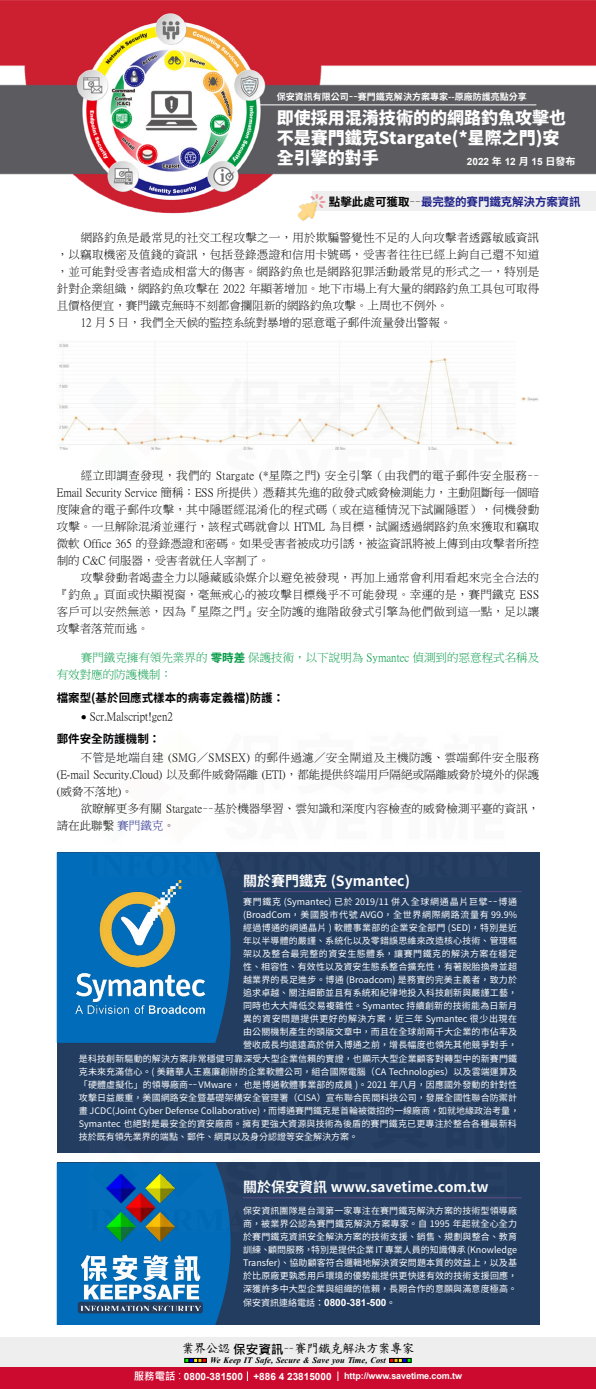
<style>
.page{position:relative;width:596px;height:1389px;background:#fff}
.page>*{position:absolute;margin:0;border:0;box-sizing:border-box;transform-origin:0 0}
.t1{font:800 17px/20px "Source Han Sans TW";color:#fff}
.t2{font:700 14px "Source Han Sans TW";color:#fff}
.t3{font:12.6px "DF Kai Shu SB Estd BF";letter-spacing:-.05em;color:#000}
.t4{font:11.5px/17px "P Ming Li U";letter-spacing:.01em;color:#000;text-align:justify}
.t5{font:11.5px/17px "P Ming Li U";color:#094}
.t6{font:700 11.5px "Source Han Sans TW";color:#000}
.t7{font:700 11.5px "Source Han Sans TW";letter-spacing:-.01em;color:#1d2088}
.t8{font:700 10px "Arial";color:#fff}
.t9{font:9px/13px "Source Han Sans TW";letter-spacing:.015em;color:#fff;text-align:justify}
.t10{font:700 9px "Arial";letter-spacing:-.01em;color:#fff}
.t11{font:9px "Source Han Sans TW";letter-spacing:.08em;color:#fff}
.t12{font:9px "Source Han Sans TW";letter-spacing:.07em;color:#fff}
.t13{font:9px "Source Han Sans TW";letter-spacing:.035em;color:#fff}
.t14{font:9px "Source Han Sans TW";letter-spacing:.06em;color:#fff}
.t15{font:700 9px "Source Han Sans TW";color:#fff}
.t16{font:9px "Source Han Sans TW";letter-spacing:.05em;color:#fff}
.t17{font:italic 700 8.4px "Times New Roman";letter-spacing:.005em;color:#000}
.s1{font-family:"Source Han Sans TW"}
.s2{color:#000}
.s3{font-family:"P Ming Li U";font-weight:400;color:#000}
.s4{font-family:"Source Han Sans TW";font-weight:700}
.s5{font-family:"Arial";font-size:10px}
.s6{color:#1d2088}
.s7{font-family:"Source Han Sans TW";font-weight:400;font-size:9px}
.s8{font-family:"Microsoft Jheng Hei";font-weight:700}
.s9{font-family:"Microsoft Jheng Hei";font-size:10.4px}
.s10{font-family:"Microsoft Jheng Hei";font-weight:400;font-size:10.4px}
.s11{font-size:10px}
</style>
<div class="page">
<div style="left:0;top:1338px;width:595px;height:32px;background:#eee"></div>
<svg style="left:185px;top:1358px;width:21px;height:5px"></svg>
<svg style="left:389px;top:1358px;width:22px;height:5px"></svg>
<div style="left:0;top:1368px;width:595px;height:21px;background:#cc0a2f"></div>
<img style="left:0;top:0;width:595px;height:216px">
<div style="left:313px;top:192px;width:282px;height:19px;background:#efefef"></div>
<img style="left:298px;top:193px;width:27px;height:28px">
<div style="left:57px;top:852px;width:482px;height:301px;background:#233d60"></div>
<svg style="left:57px;top:852px;width:173px;height:191px;background:#0169b5"></svg>
<hr style="left:243px;top:891px;width:278px;height:1px;background:#5e4a85">
<img style="left:76px;top:881px;width:130px;height:136px">
<div style="left:57px;top:1163px;width:482px;height:162px;background:#233d60"></div>
<div style="left:57px;top:1163px;width:173px;height:162px;background:#006cba"></div>
<hr style="left:243px;top:1198px;width:278px;height:1px;background:#5e4a85">
<div style="left:78px;top:1302px;width:125px;height:11px;background:#233d60;border-radius:3px"></div>
<img style="left:80px;top:1174px;width:120px;height:137px">
<hr style="left:259px;top:105px;width:276px;height:1px;background:#fff">
<img style="left:59px;top:341px;width:479px;height:109px">
<img style="left:89px;top:376px;width:417px;height:74px">
<img style="left:89px;top:852px;width:141px;height:25px">
<img style="left:89px;top:1162px;width:417px;height:70px">
<p class="t15" style="left:277px;top:92px;width:251px">保安資訊有限公司－－賽門鐵克解決方案專家--原廠防護亮點分享</p>
<h1 class="t1" style="left:277px;top:108px;width:290px">即使採用混淆技術的的網路釣魚攻擊也不是賽門鐵克Stargate(*星際之門)安全引擎的對手</h1>
<p class="t8" style="left:466px;top:154px;width:110px">2022 <span class="s1">年</span> 12 <span class="s1">月</span> 15 <span class="s1">日發布</span></p>
<p class="t7" style="left:329px;top:195px;width:253px"><span class="s2">點擊此處可獲取</span><span class="s3">－－</span>最完整的賽門鐵克解決方案資訊</p>
<p class="t4" style="left:81px;top:229px;width:459px">網路釣魚是最常見的社交工程攻擊之一，用於欺騙警覺性不足的人向攻擊者透露敏感資訊</p>
<p class="t4" style="left:57px;top:246px;width:484px">，以竊取機密及值錢的資訊，包括登錄憑證和信用卡號碼，受害者往往已經上鉤自己還不知道</p>
<p class="t4" style="left:57px;top:263px;width:484px">，並可能對受害者造成相當大的傷害。網路釣魚也是網路犯罪活動最常見的形式之一，特別是</p>
<p class="t4" style="left:57px;top:280px;width:484px">針對企業組織，網路釣魚攻擊在 2022 年顯著增加。地下市場上有大量的網路釣魚工具包可取得</p>
<p class="t4" style="left:57px;top:297px;width:392px">且價格便宜，賽門鐵克無時不刻都會攔阻新的網路釣魚攻擊。上周也不例外。</p>
<p class="t4" style="left:81px;top:314px;width:372px">12 月 5 日，我們全天候的監控系統對暴增的惡意電子郵件流量發出警報。</p>
<p class="t4" style="left:57px;top:467px;width:484px;text-indent:24px">經立即調查發現，我們的 Stargate (*星際之門) 安全引擎（由我們的電子郵件安全服務－－Email Security Service 簡稱：ESS 所提供）憑藉其先進的啟發式威脅檢測能力，主動阻斷每一個暗度陳倉的電子郵件攻擊，其中隱匿經混淆化的程式碼（或在這種情況下試圖隱匿），伺機發動攻擊。一旦解除混淆並運行，該程式碼就會以 HTML 為目標，試圖透過網路釣魚來獲取和竊取微軟 Office 365 的登錄憑證和密碼。如果受害者被成功引誘，被盜資訊將被上傳到由攻擊者所控制的 C&amp;C 伺服器，受害者就任人宰割了。</p>
<p class="t4" style="left:57px;top:569px;width:484px;text-indent:24px">攻擊發動者竭盡全力以隱藏感染媒介以避免被發現，再加上通常會利用看起來完全合法的『釣魚』頁面或快顯視窗，毫無戒心的被攻擊目標幾乎不可能發現。幸運的是，賽門鐵克 ESS客戶可以安然無恙，因為『星際之門』安全防護的進階啟發式引擎為他們做到這一點，足以讓攻擊者落荒而逃。</p>
<p class="t5" style="left:57px;top:649px;width:483px;text-indent:24px">賽門鐵克擁有領先業界的 <span class="s4">零時差</span> 保護技術，以下說明為 Symantec 偵測到的惡意程式名稱及有效對應的防護機制：</p>
<p class="t6" style="left:57px;top:691px;width:229px">檔案型(基於回應式樣本的病毒定義檔)防護：</p>
<p class="t4" style="left:81px;top:708px;width:93px"><span class="s5">●</span> Scr.Malscript!gen2</p>
<p class="t6" style="left:57px;top:732px;width:105px">郵件安全防護機制：</p>
<p class="t4" style="left:57px;top:749px;width:483px;text-indent:24px">不管是地端自建 (SMG／SMSEX) 的郵件過濾／安全閘道及主機防護、雲端郵件安全服務(E-mail Security.Cloud) 以及郵件威脅隔離 (ETI)，都能提供終端用戶隔絕或隔離威脅於境外的保護(威脅不落地)。</p>
<p class="t4" style="left:57px;top:800px;width:483px;text-indent:24px">欲瞭解更多有關 Stargate－－基於機器學習、雲知識和深度內容檢查的威脅檢測平臺的資訊，請在此聯繫 <span class="s6">賽門鐵克</span>。</p>
<h2 class="t2" style="left:243px;top:873px;width:168px">關於賽門鐵克 (Symantec)</h2>
<p class="t11" style="left:243px;top:897px;width:275px">賽門鐵克 (Symantec) 已於 2019/11 併入全球網通晶片巨擘－－博通</p>
<p class="t12" style="left:243px;top:910px;width:275px">(BroadCom，美國股市代號 AVGO，全世界網際網路流量有 99.9%</p>
<p class="t13" style="left:243px;top:923px;width:275px">經過博通的網通晶片 ) 軟體事業部的企業安全部門 (SED)，特別是近</p>
<p class="t9" style="left:243px;top:934px;width:275px">年以半導體的嚴謹、系統化以及零錯誤思維來改造核心技術、管理框</p>
<p class="t16" style="left:243px;top:949px;width:275px">架以及整合最完整的資安生態體系，讓賽門鐵克的解決方案在穩定</p>
<p class="t9" style="left:243px;top:960px;width:275px">性、相容性、有效性以及資安生態系整合擴充性，有著脫胎換骨並超</p>
<p class="t9" style="left:243px;top:973px;width:275px">越業界的長足進步。博通 (Broadcom) 是務實的完美主義者，致力於</p>
<p class="t9" style="left:243px;top:986px;width:275px">追求卓越、關注細節並且有系統和紀律地投入科技創新與嚴謹工藝，</p>
<p class="t9" style="left:243px;top:999px;width:275px">同時也大大降低交易複雜性。Symantec 持續創新的技術能為日新月</p>
<p class="t14" style="left:243px;top:1014px;width:275px">異的資安問題提供更好的解決方案，近三年 Symantec 很少出現在</p>
<p class="t9" style="left:243px;top:1025px;width:275px">由公關機制產生的頭版文章中，而且在全球前兩千大企業的市佔率及</p>
<p class="t9" style="left:243px;top:1038px;width:275px">營收成長均遠遠高於併入博通之前，增長幅度也領先其他競爭對手，</p>
<p class="t9" style="left:79px;top:1052px;width:439px">是科技創新驅動的解決方案非常穩健可靠深受大型企業信賴的實證，也顯示大型企業顧客對轉型中的新賽門鐵</p>
<p class="t9" style="left:79px;top:1065px;width:439px">克未來充滿信心。( 美籍華人王嘉廉創辦的企業軟體公司，組合國際電腦（CA Technologies）以及雲端運算及</p>
<p class="t9" style="left:79px;top:1078px;width:439px">「硬體虛擬化」的領導廠商－－ VMware， 也是博通軟體事業部的成員 )。2021 年八月，因應國外發動的針對性</p>
<p class="t9" style="left:79px;top:1091px;width:439px">攻擊日益嚴重，美國網路安全暨基礎架構安全管理署（CISA）宣布聯合民間科技公司，發展全國性聯合防禦計</p>
<p class="t9" style="left:79px;top:1104px;width:441px">畫 JCDC(Joint Cyber Defense Collaborative)，而博通賽門鐵克是首輪被徵招的一線廠商，如就地緣政治考量，</p>
<p class="t9" style="left:79px;top:1117px;width:439px">Symantec 也絕對是最安全的資安廠商。擁有更強大資源與技術為後盾的賽門鐵克已更專注於整合各種最新科</p>
<p class="t9" style="left:79px;top:1130px;width:281px">技於既有領先業界的端點、郵件、網頁以及身分認證等安全解決方案。</p>
<h2 class="t2" style="left:243px;top:1179px;width:247px">關於保安資訊 www.savetime.com.tw</h2>
<p class="t9" style="left:243px;top:1205px;width:275px">保安資訊團隊是台灣第一家專注在賽門鐵克解決方案的技術型領導廠商，被業界公認為賽門鐵克解決方案專家。自 1995 年起就全心全力於賽門鐵克資訊安全解決方案的技術支援、銷售、規劃與整合、教育訓練、顧問服務，特別是提供企業 IT 專業人員的知識傳承 (Knowledge Transfer)、協助顧客符合邏輯地解決資安問題本質的效益上，以及基於比原廠更孰悉用戶環境的優勢能提供更快速有效的技術支援回應，深獲許多中大型企業與組織的信賴，長期合作的意願與滿意度極高。</p>
<p class="t8" style="left:243px;top:1295px;width:154px"><span class="s7">保安資訊連絡電話：</span>0800-381-500<span class="s7">。</span></p>
<h3 class="t3" style="left:181px;top:1342px;width:234px">業界公認<span class="s8">保安資訊</span>－－賽門鐵克解決方案專家</h3>
<p class="t17" style="left:210px;top:1355px;width:177px">We Keep IT Safe, Secure &amp; Save you Time, Cost</p>
<p class="t10" style="left:134px;top:1370px;width:330px"><span class="s9">服務電話</span><span class="s10">：</span><span class="s11">0800-381500 +886 4 23815000</span> http://www.savetime.com.tw</p>
</div>
